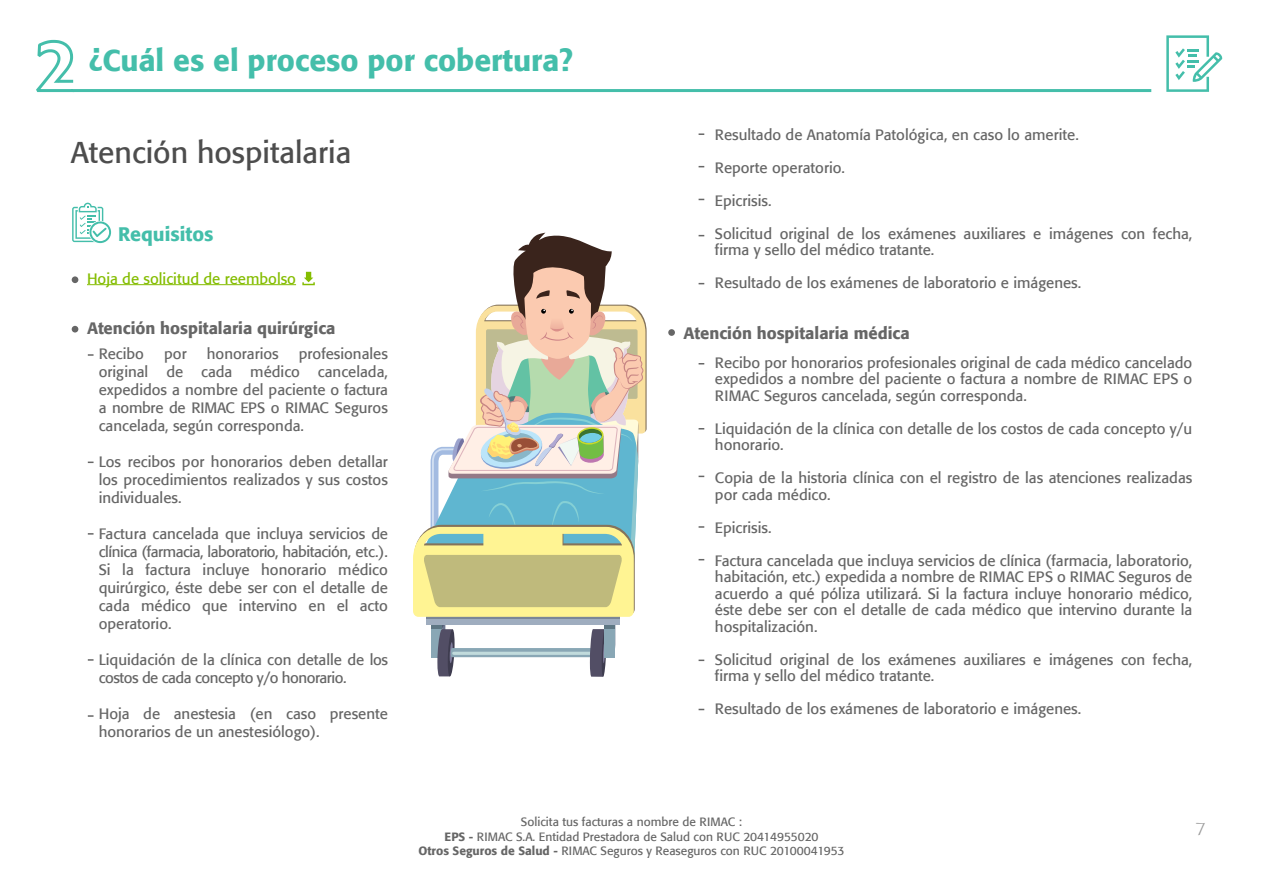
<style>
.page{position:relative;width:1263px;height:893px;background:#fff}
.page>*{position:absolute;margin:0;border:0;box-sizing:border-box;transform-origin:0 0}
.t1{font:500 30px "Formata";color:#44beaa}
.t2{font:30px "Formata";color:#4d4d4d}
.t3{font:500 19.5px "Formata";color:#44beaa}
.t4{font:300 18px "Formata";color:#999}
.t5{font:500 16.5px "Formata";color:#666}
.t6{font:15px/18px "Formata";color:#666}
.t7{font:15px "Formata";color:#84bd00}
.t8{font:12px/14.4px "Formata";color:#666;text-align:center}
.s1{font-weight:500}
</style>
<div class="page">
<svg style="left:413px;top:232px;width:234px;height:445px"></svg>
<svg style="left:36px;top:39px;width:1116px;height:54px"></svg>
<div style="left:668px;top:329px;width:7px;height:7px;background:#666;border-radius:50%"></div>
<svg style="left:698px;top:133px;width:6px;height:2px"></svg>
<svg style="left:698px;top:526px;width:6px;height:2px"></svg>
<hr style="left:87px;top:284px;width:209px;height:1px;background:#84bd00">
<svg style="left:72px;top:326px;width:6px;height:6px"></svg>
<div style="left:72px;top:276px;width:6px;height:7px;background:#666;border-radius:50%"></div>
<svg style="left:88px;top:354px;width:6px;height:2px"></svg>
<svg style="left:88px;top:533px;width:6px;height:2px"></svg>
<svg style="left:88px;top:659px;width:6px;height:2px"></svg>
<svg style="left:88px;top:715px;width:6px;height:2px"></svg>
<svg style="left:1166px;top:35px;width:56px;height:57px"></svg>
<svg style="left:72px;top:203px;width:39px;height:41px"></svg>
<svg style="left:302px;top:272px;width:13px;height:13px"></svg>
<h1 class="t1" style="left:89px;top:42px;width:486px">¿Cuál es el proceso por cobertura?</h1>
<h1 class="t2" style="left:71px;top:134px;width:282px">Atención hospitalaria</h1>
<h2 class="t3" style="left:118px;top:222px;width:97px">Requisitos</h2>
<p class="t7" style="left:87px;top:269px;width:211px">Hoja de solicitud de reembolso</p>
<p class="t5" style="left:87px;top:318px;width:250px">Atención hospitalaria quirúrgica</p>
<p class="t6" style="left:99px;top:345px;width:291px;text-align:justify;text-indent:200px">profesionales original de cada médico cancelada, expedidos a nombre del paciente o factura a nombre de RIMAC EPS o RIMAC Seguros cancelada, según corresponda.</p>
<p class="t6" style="left:99px;top:453px;width:291px;text-align:justify">Los recibos por honorarios deben detallar los procedimientos realizados y sus costos individuales.</p>
<p class="t6" style="left:99px;top:525px;width:291px;text-align:justify">Factura cancelada que incluya servicios de clínica (farmacia, laboratorio, habitación, etc.).<br>Si la factura incluye honorario médico quirúrgico, éste debe ser con el detalle de cada médico que intervino en el acto operatorio.</p>
<p class="t6" style="left:99px;top:651px;width:291px">Liquidación de la clínica con detalle de los costos de cada concepto y/o honorario.</p>
<p class="t6" style="left:99px;top:705px;width:291px">Hoja de anestesia (en caso presente honorarios de un anestesiólogo).</p>
<p class="t6" style="left:99px;top:345px;width:47px">Recibo</p>
<p class="t6" style="left:164px;top:345px;width:24px">por</p>
<p class="t6" style="left:207px;top:345px;width:73px">honorarios</p>
<p class="t6" style="left:715px;top:126px;width:365px">Resultado de Anatomía Patológica, en caso lo amerite.</p>
<p class="t6" style="left:715px;top:159px;width:131px">Reporte operatorio.</p>
<p class="t6" style="left:715px;top:192px;width:58px">Epicrisis.</p>
<p class="t6" style="left:715px;top:225px;width:479px;line-height:16.5px">Solicitud original de los exámenes auxiliares e imágenes con fecha, firma y sello del médico tratante.</p>
<p class="t6" style="left:715px;top:274px;width:368px">Resultado de los exámenes de laboratorio e imágenes.</p>
<p class="t5" style="left:683px;top:323px;width:228px">Atención hospitalaria médica</p>
<p class="t6" style="left:715px;top:354px;width:479px;line-height:16.5px;text-align:justify">Recibo por honorarios profesionales original de cada médico cancelado expedidos a nombre del paciente o factura a nombre de RIMAC EPS o RIMAC Seguros cancelada, según corresponda.</p>
<p class="t6" style="left:715px;top:420px;width:479px;line-height:16.5px">Liquidación de la clínica con detalle de los costos de cada concepto y/u honorario.</p>
<p class="t6" style="left:715px;top:470px;width:479px;line-height:16.5px">Copia de la historia clínica con el registro de las atenciones realizadas por cada médico.</p>
<p class="t6" style="left:715px;top:518px;width:58px">Epicrisis.</p>
<p class="t6" style="left:715px;top:552px;width:479px;line-height:16.5px;text-align:justify">Factura cancelada que incluya servicios de clínica (farmacia, laboratorio, habitación, etc.) expedida a nombre de RIMAC EPS o RIMAC Seguros de acuerdo a qué póliza utilizará. Si la factura incluye honorario médico, éste debe ser con el detalle de cada médico que intervino durante la hospitalización.</p>
<p class="t6" style="left:715px;top:651px;width:479px;line-height:16.5px">Solicitud original de los exámenes auxiliares e imágenes con fecha, firma y sello del médico tratante.</p>
<p class="t6" style="left:715px;top:700px;width:368px">Resultado de los exámenes de laboratorio e imágenes.</p>
<p class="t8" style="left:418px;top:815px;width:428px">Solicita tus facturas a nombre de RIMAC :<br><span class="s1">EPS -</span> RIMAC S.A. Entidad Prestadora de Salud con RUC 20414955020<br><span class="s1">Otros Seguros de Salud -</span> RIMAC Seguros y Reaseguros con RUC 20100041953</p>
<p class="t4" style="left:1195px;top:818px;width:12px">7</p>
</div>
